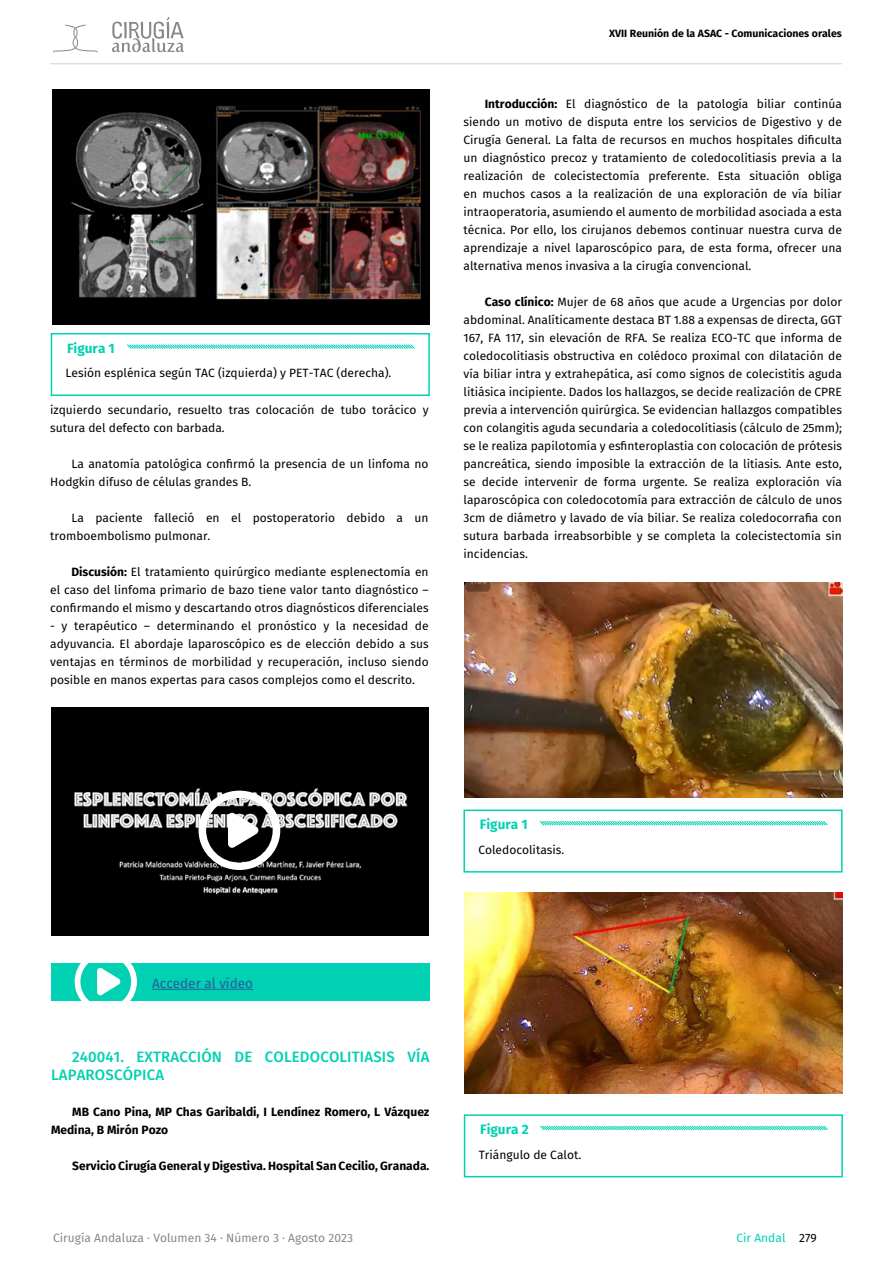
<style>
.page{position:relative;width:893px;height:1263px;background:#fff}
.page>*{position:absolute;margin:0;border:0;box-sizing:border-box;transform-origin:0 0}
.t1{font:500 15px/18px "Fira Sans";letter-spacing:.01em;color:#00d1b2}
.t2{font:700 13.5px "Fira Sans";color:#00d1b2}
.t3{font:13.5px "Fira Sans";color:#275b9b}
.t4{font:12px/18px "Fira Sans";color:#000;text-align:justify}
.t5{font:700 12px/18px "Fira Sans";color:#000}
.t6{font:12px "Fira Sans";color:#878787}
.t7{font:12px "Fira Sans";color:#00d1b2}
.t8{font:700 10.5px "Fira Sans";color:#000}
.s1{font-weight:700}
.s2{color:#000}
</style>
<div class="page">
<svg style="left:53px;top:24px;width:45px;height:29px"></svg>
<svg style="left:112px;top:17px;width:72px;height:35px"></svg>
<hr style="left:50px;top:64px;width:792px;height:1px;background:#d1d1d1">
<img style="left:51px;top:707px;width:378px;height:228px">
<div style="left:51px;top:963px;width:379px;height:37px;background:#00d1b2"></div>
<svg style="left:75px;top:963px;width:62px;height:38px"></svg>
<hr style="left:152px;top:989px;width:101px;height:1px;background:#275b9b">
<svg style="left:199px;top:791px;width:81px;height:79px"></svg>
<div style="left:51px;top:333px;width:379px;height:63px;border:2px solid #00d1b2"></div>
<svg style="left:127px;top:344px;width:288px;height:5px"></svg>
<img style="left:52px;top:89px;width:377px;height:236px">
<img style="left:464px;top:582px;width:379px;height:215px">
<img style="left:464px;top:892px;width:379px;height:201px">
<div style="left:463px;top:809px;width:380px;height:63px;border:2px solid #00d1b2"></div>
<svg style="left:539px;top:821px;width:289px;height:5px"></svg>
<div style="left:464px;top:1114px;width:379px;height:63px;border:2px solid #00d1b2"></div>
<svg style="left:540px;top:1125px;width:288px;height:6px"></svg>
<p class="t2" style="left:67px;top:337px;width:49px">Figura 1</p>
<p class="t4" style="left:66px;top:364px;width:327px">Lesión esplénica según TAC (izquierda) y PET-TAC (derecha).</p>
<p class="t4" style="left:50px;top:400px;width:380px">izquierdo secundario, resuelto tras colocación de tubo torácico y sutura del defecto con barbada.</p>
<p class="t4" style="left:50px;top:454px;width:380px;text-indent:21px">La anatomía patológica confirmó la presencia de un linfoma no<br>Hodgkin difuso de células grandes B.</p>
<p class="t4" style="left:50px;top:508px;width:380px;text-indent:21px">La paciente falleció en el postoperatorio debido a un tromboembolismo pulmonar.</p>
<p class="t4" style="left:50px;top:562px;width:380px;text-indent:21px"><span class="s1">Discusión:</span> El tratamiento quirúrgico mediante esplenectomía en el caso del linfoma primario de bazo tiene valor tanto diagnóstico – confirmando el mismo y descartando otros diagnósticos diferenciales</p>
<p class="t4" style="left:50px;top:616px;width:380px">- y terapéutico – determinando el pronóstico y la necesidad de adyuvancia. El abordaje laparoscópico es de elección debido a sus ventajas en términos de morbilidad y recuperación, incluso siendo posible en manos expertas para casos complejos como el descrito.</p>
<p class="t8" style="left:609px;top:25px;width:234px">XVII Reunión de la ASAC - Comunicaciones orales</p>
<p class="t4" style="left:463px;top:94px;width:380px;text-indent:21px"><span class="s1">Introducción:</span> El diagnóstico de la patología biliar continúa siendo un motivo de disputa entre los servicios de Digestivo y de Cirugía General. La falta de recursos en muchos hospitales dificulta un diagnóstico precoz y tratamiento de coledocolitiasis previa a la realización de colecistectomía preferente. Esta situación obliga en muchos casos a la realización de una exploración de vía biliar intraoperatoria, asumiendo el aumento de morbilidad asociada a esta técnica. Por ello, los cirujanos debemos continuar nuestra curva de aprendizaje a nivel laparoscópico para, de esta forma, ofrecer una alternativa menos invasiva a la cirugía convencional.</p>
<p class="t4" style="left:463px;top:292px;width:380px;text-indent:21px"><span class="s1">Caso clínico:</span> Mujer de 68 años que acude a Urgencias por dolor abdominal. Analíticamente destaca BT 1.88 a expensas de directa, GGT 167, FA 117, sin elevación de RFA. Se realiza ECO-TC que informa de coledocolitiasis obstructiva en colédoco proximal con dilatación de vía biliar intra y extrahepática, así como signos de colecistitis aguda litiásica incipiente. Dados los hallazgos, se decide realización de CPRE previa a intervención quirúrgica. Se evidencian hallazgos compatibles con colangitis aguda secundaria a coledocolitiasis (cálculo de 25mm); se le realiza papilotomía y esfinteroplastia con colocación de prótesis pancreática, siendo imposible la extracción de la litiasis. Ante esto, se decide intervenir de forma urgente. Se realiza exploración vía laparoscópica con coledocotomía para extracción de cálculo de unos 3cm de diámetro y lavado de vía biliar. Se realiza coledocorrafia con sutura barbada irreabsorbible y se completa la colecistectomía sin incidencias.</p>
<p class="t3" style="left:152px;top:973px;width:102px">Acceder al vídeo</p>
<p class="t1" style="left:51px;top:1047px;width:380px;text-indent:21px">240041. EXTRACCIÓN DE COLEDOCOLITIASIS VÍA<br>LAPAROSCÓPICA</p>
<p class="t5" style="left:51px;top:1102px;width:380px;text-indent:21px">MB Cano Pina, MP Chas Garibaldi, I Lendínez Romero, L Vázquez<br>Medina, B Mirón Pozo</p>
<p class="t5" style="left:72px;top:1156px;width:359px">Servicio Cirugía General y Digestiva. Hospital San Cecilio, Granada.</p>
<p class="t2" style="left:480px;top:813px;width:49px">Figura 1</p>
<p class="t4" style="left:478px;top:840px;width:87px">Coledocolitasis.</p>
<p class="t2" style="left:480px;top:1118px;width:50px">Figura 2</p>
<p class="t4" style="left:479px;top:1145px;width:104px">Triángulo de Calot.</p>
<p class="t6" style="left:53px;top:1229px;width:301px">Cirugía Andaluza · Volumen 34 · Número 3 · Agosto 2023</p>
<p class="t7" style="left:736px;top:1229px;width:82px">Cir Andal <span class="s2">279</span></p>
</div>
